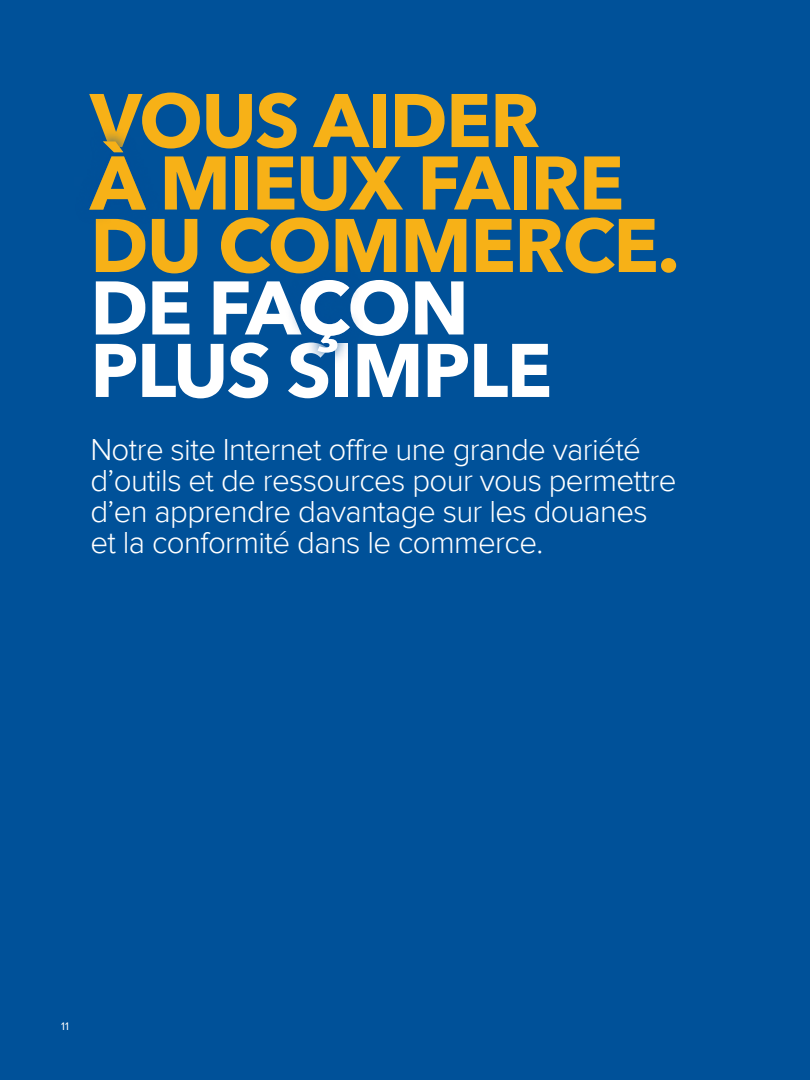
<style>
.page{position:relative;width:810px;height:1080px;background:#005199}
.page>*{position:absolute;margin:0;border:0;box-sizing:border-box;transform-origin:0 0}
.t1{font:700 75px/62.5px "Avenir Next";letter-spacing:-.02em;color:#f7b117}
.t2{font:700 75px/62.5px "Avenir Next";letter-spacing:-.02em;color:#fff}
.t3{font:300 31.25px/31.2px "Proxima Nova";letter-spacing:-.02em;color:#fff}
.t4{font:11.25px "Proxima Nova";color:#fff}
</style>
<div class="page">
<svg style="left:301px;top:280px;width:49px;height:73px"></svg>
<svg style="left:89px;top:141px;width:57px;height:69px"></svg>
<h1 class="t1" style="left:90px;top:88px;width:591px">VOUS AIDER<br>À MIEUX FAIRE<br>DU COMMERCE.</h1>
<h1 class="t2" style="left:90px;top:276px;width:463px">DE FAÇON<br>PLUS SIMPLE</h1>
<p class="t3" style="left:90px;top:434px;width:588px">Notre site Internet offre une grande variété d’outils et de ressources pour vous permettre d’en apprendre davantage sur les douanes et la conformité dans le commerce.</p>
<p class="t4" style="left:61px;top:1020px;width:9px">11</p>
</div>
